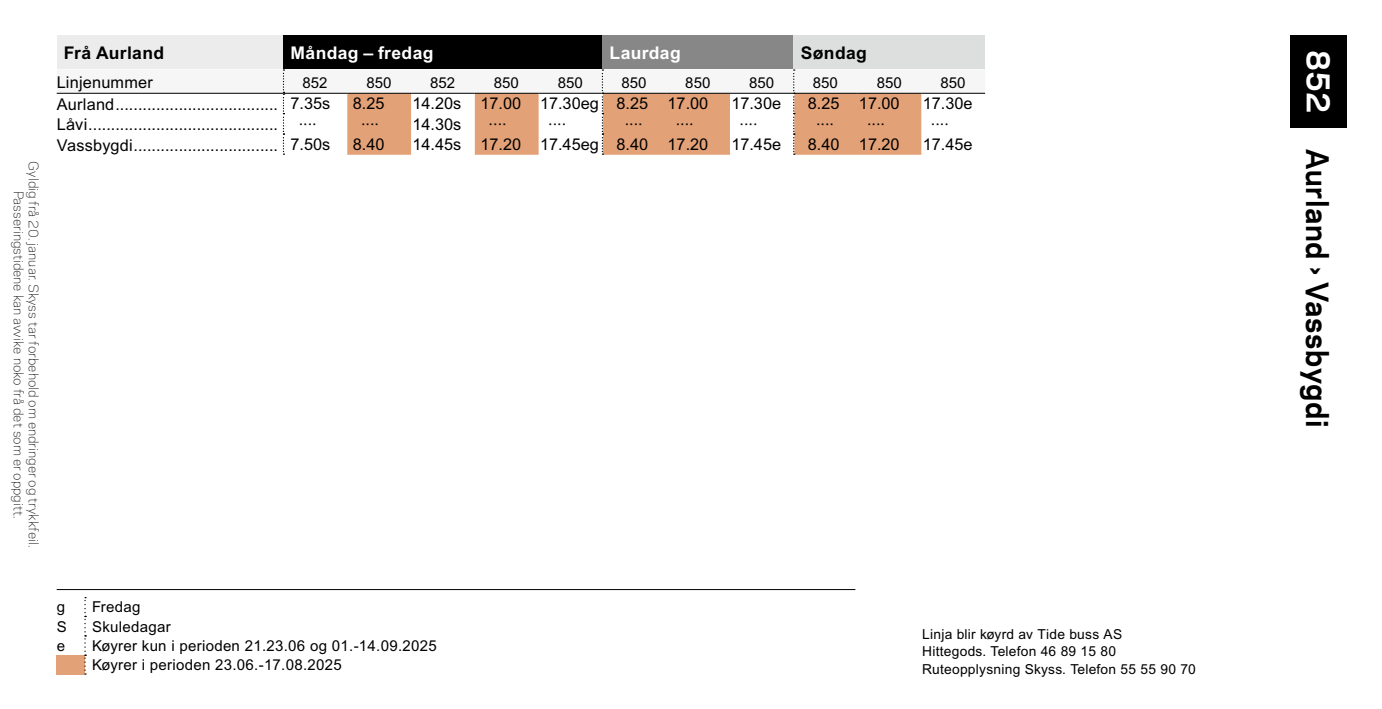
<style>
.page{position:relative;width:1382px;height:709px;background:#fff}
.page>*{position:absolute;margin:0;border:0;box-sizing:border-box;transform-origin:0 0}
.Linjenummer{font:700 30px "Galaxie Polaris";color:#fff}
.Linjenavn{font:700 28.75px "Galaxie Polaris";letter-spacing:.02em;color:#000;scale:.95 1}
.Tabellheading{font:700 17.5px "Arial MT Pro";letter-spacing:.02em;color:#fff}
.Tabellheading-2{font:700 17.5px "Arial MT Pro";letter-spacing:.02em;color:#000}
.Stoppetider{font:16.25px "Arial MT Pro";color:#000}
.Steder{font:16.25px "Arial MT Pro";letter-spacing:.015em;color:#000}
.Noter{font:15px "Arial MT Pro";letter-spacing:.02em;color:#000}
.Tur_nr__tall{font:15px "Arial MT Pro";color:#000}
.t1{font:13.75px/17.2px "Arial MT Pro";letter-spacing:.02em;color:#000}
.t2{font:300 12.5px/15px "Galaxie Polaris";color:#000;text-align:center}
</style>
<div class="page">
<div style="left:57px;top:35px;width:226px;height:34px;background:#ececec"></div>
<div style="left:283px;top:35px;width:319px;height:34px;background:#000"></div>
<div style="left:602px;top:35px;width:192px;height:34px;background:#868786"></div>
<div style="left:794px;top:35px;width:191px;height:34px;background:#dddede"></div>
<svg style="left:57px;top:69px;width:928px;height:86px"></svg>
<hr style="left:57px;top:589px;width:798px;height:1px;background:#000">
<div style="left:57px;top:655px;width:28px;height:19px;background:#e3a177"></div>
<svg style="left:84px;top:597px;width:2px;height:77px"></svg>
<div style="left:1290px;top:35px;width:56px;height:93px;background:#000"></div>
<p class="t2" style="left:42px;top:161px;width:388px;rotate:90deg">Gyldig frå 20. januar. Skyss tar forbehold om endringer og trykkfeil.<br>Passeringstidene kan avvike noko frå det som er oppgitt.</p>
<p class="Tabellheading-2" style="left:64px;top:42px;width:102px">Frå Aurland</p>
<p class="Tabellheading" style="left:291px;top:42px;width:144px">Måndag – fredag</p>
<p class="Tabellheading" style="left:609px;top:42px;width:73px">Laurdag</p>
<p class="Tabellheading-2" style="left:801px;top:42px;width:68px">Søndag</p>
<p class="Steder" style="left:57px;top:73px;width:98px">Linjenummer</p>
<p class="Tur_nr__tall" style="left:303px;top:74px;width:27px">852</p>
<p class="Tur_nr__tall" style="left:366px;top:74px;width:27px">850</p>
<p class="Tur_nr__tall" style="left:430px;top:74px;width:27px">852</p>
<p class="Tur_nr__tall" style="left:494px;top:74px;width:27px">850</p>
<p class="Tur_nr__tall" style="left:558px;top:74px;width:27px">850</p>
<p class="Tur_nr__tall" style="left:621px;top:74px;width:27px">850</p>
<p class="Tur_nr__tall" style="left:685px;top:74px;width:27px">850</p>
<p class="Tur_nr__tall" style="left:749px;top:74px;width:27px">850</p>
<p class="Tur_nr__tall" style="left:813px;top:74px;width:27px">850</p>
<p class="Tur_nr__tall" style="left:877px;top:74px;width:27px">850</p>
<p class="Tur_nr__tall" style="left:940px;top:74px;width:27px">850</p>
<p class="Steder" style="left:57px;top:95px;width:223px">Aurland....................................</p>
<p class="Stoppetider" style="left:291px;top:94px;width:41px">7.35s</p>
<p class="Stoppetider" style="left:353px;top:94px;width:33px">8.25</p>
<p class="Stoppetider" style="left:412px;top:94px;width:50px">14.20s</p>
<p class="Stoppetider" style="left:480px;top:94px;width:42px">17.00</p>
<p class="Stoppetider" style="left:540px;top:94px;width:60px">17.30eg</p>
<p class="Stoppetider" style="left:617px;top:94px;width:33px">8.25</p>
<p class="Stoppetider" style="left:668px;top:94px;width:42px">17.00</p>
<p class="Stoppetider" style="left:731px;top:94px;width:51px">17.30e</p>
<p class="Stoppetider" style="left:808px;top:94px;width:33px">8.25</p>
<p class="Stoppetider" style="left:859px;top:94px;width:42px">17.00</p>
<p class="Stoppetider" style="left:923px;top:94px;width:51px">17.30e</p>
<p class="Steder" style="left:57px;top:115px;width:223px">Låvi..........................................</p>
<p class="Stoppetider" style="left:299px;top:115px;width:20px">····</p>
<p class="Stoppetider" style="left:361px;top:115px;width:20px">····</p>
<p class="Stoppetider" style="left:412px;top:115px;width:50px">14.30s</p>
<p class="Stoppetider" style="left:489px;top:115px;width:20px">····</p>
<p class="Stoppetider" style="left:548px;top:115px;width:20px">····</p>
<p class="Stoppetider" style="left:625px;top:115px;width:20px">····</p>
<p class="Stoppetider" style="left:676px;top:115px;width:20px">····</p>
<p class="Stoppetider" style="left:739px;top:115px;width:20px">····</p>
<p class="Stoppetider" style="left:816px;top:115px;width:20px">····</p>
<p class="Stoppetider" style="left:867px;top:115px;width:20px">····</p>
<p class="Stoppetider" style="left:931px;top:115px;width:20px">····</p>
<p class="Steder" style="left:57px;top:136px;width:223px">Vassbygdi................................</p>
<p class="Stoppetider" style="left:291px;top:135px;width:41px">7.50s</p>
<p class="Stoppetider" style="left:353px;top:135px;width:33px">8.40</p>
<p class="Stoppetider" style="left:412px;top:135px;width:50px">14.45s</p>
<p class="Stoppetider" style="left:480px;top:135px;width:42px">17.20</p>
<p class="Stoppetider" style="left:540px;top:135px;width:60px">17.45eg</p>
<p class="Stoppetider" style="left:617px;top:135px;width:33px">8.40</p>
<p class="Stoppetider" style="left:668px;top:135px;width:42px">17.20</p>
<p class="Stoppetider" style="left:731px;top:135px;width:51px">17.45e</p>
<p class="Stoppetider" style="left:808px;top:135px;width:33px">8.40</p>
<p class="Stoppetider" style="left:859px;top:135px;width:42px">17.20</p>
<p class="Stoppetider" style="left:923px;top:135px;width:51px">17.45e</p>
<p class="Noter" style="left:57px;top:598px;width:10px">g</p>
<p class="Noter" style="left:92px;top:598px;width:50px">Fredag</p>
<p class="Noter" style="left:57px;top:617px;width:12px">S</p>
<p class="Noter" style="left:92px;top:617px;width:80px">Skuledagar</p>
<p class="Noter" style="left:57px;top:637px;width:10px">e</p>
<p class="Noter" style="left:92px;top:637px;width:346px">Køyrer kun i perioden 21.23.06 og 01.-14.09.2025</p>
<p class="Noter" style="left:92px;top:656px;width:251px">Køyrer i perioden 23.06.-17.08.2025</p>
<p class="t1" style="left:922px;top:626px;width:275px">Linja blir køyrd av Tide buss AS<br>Hittegods. Telefon 46 89 15 80<br>Ruteopplysning Skyss. Telefon 55 55 90 70</p>
<p class="Linjenummer" style="left:1341px;top:50px;width:64px;rotate:90deg">852</p>
<p class="Linjenavn" style="left:1339px;top:149px;width:294px;rotate:90deg">Aurland › Vassbygdi</p>
</div>
